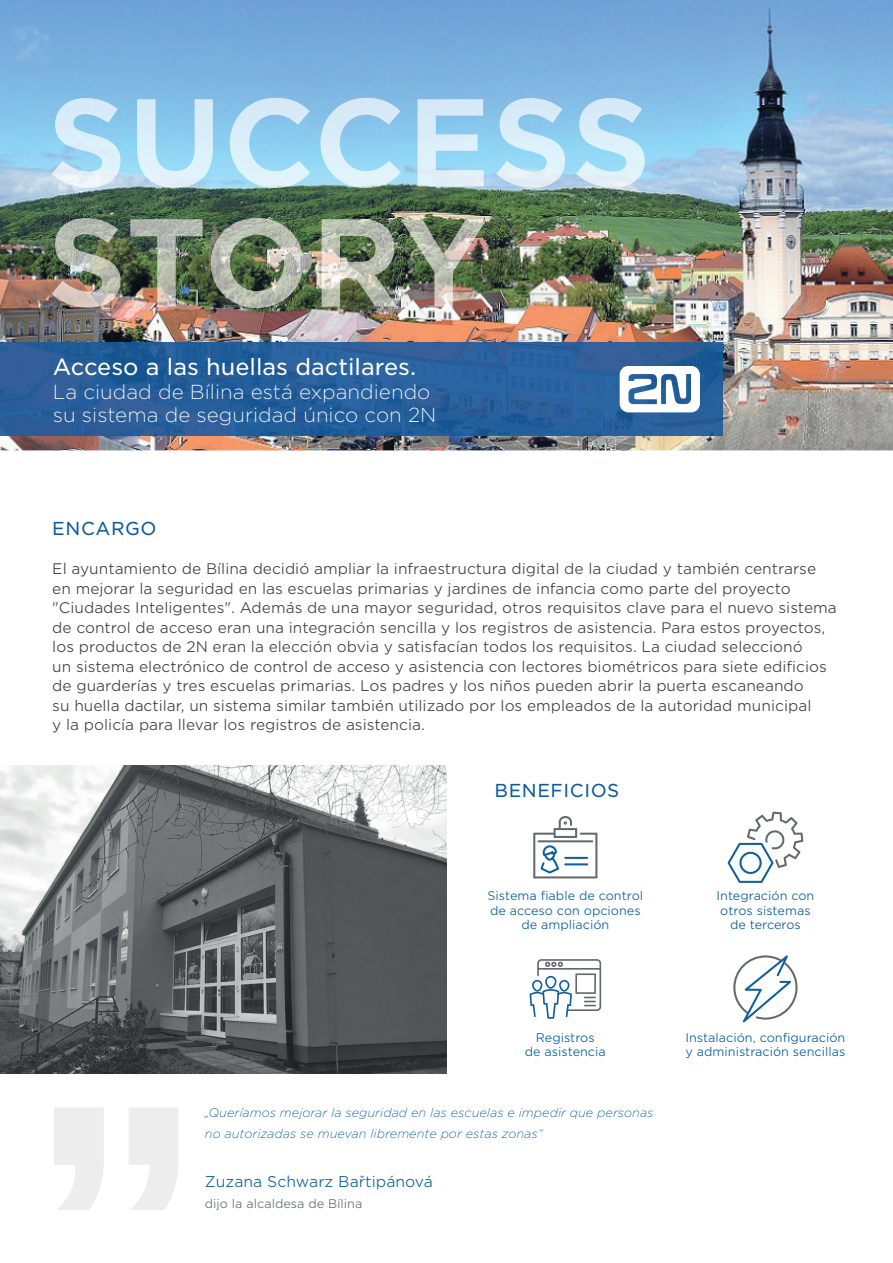
<style>
.page{position:relative;width:893px;height:1263px;background:#fff}
.page>*{position:absolute;margin:0;border:0;box-sizing:border-box;transform-origin:0 0}
.t1{font:22.5px "Gotham S Sm";color:#fff}
.t2{font:200 19.5px/23.4px "Gotham S Sm";color:#fff}
.t3{font:18px "Gotham S Sm";letter-spacing:.03em;color:#105b9c}
.t4{font:300 15px "Gotham S Sm";color:#10609f}
.t5{font:300 14.7px/19.5px "Gotham S Sm";color:#3e3e3f}
.t6{font:300 12px/14.4px "Gotham S Sm";color:#00599b;text-align:center}
.t7{font:italic 200 12px/21px "Gotham S Sm";color:#015a9d}
.t8{font:300 12px "Gotham S Sm";color:#64696b}
</style>
<div class="page">
<img style="left:0;top:0;width:893px;height:450px">
<img style="left:52px;top:98px;width:600px;height:90px">
<img style="left:52px;top:218px;width:435px;height:90px">
<img style="left:0;top:343px;width:722px;height:92px">
<svg style="left:620px;top:366px;width:80px;height:46px"></svg>
<svg style="left:54px;top:1108px;width:125px;height:102px"></svg>
<img style="left:0;top:766px;width:446px;height:307px">
<svg style="left:533px;top:816px;width:64px;height:62px"></svg>
<hr style="left:564px;top:857px;width:24px;height:2px;background:#0f5e9e">
<hr style="left:564px;top:863px;width:24px;height:2px;background:#0f5e9e">
<svg style="left:728px;top:812px;width:75px;height:71px"></svg>
<svg style="left:530px;top:959px;width:71px;height:60px"></svg>
<svg style="left:733px;top:955px;width:65px;height:67px"></svg>
<h1 class="t1" style="left:53px;top:352px;width:365px">Acceso a las huellas dactilares.</h1>
<h2 class="t2" style="left:53px;top:379px;width:385px">La ciudad de Bílina está expandiendo su sistema de seguridad único con 2N</h2>
<p class="t3" style="left:52px;top:517px;width:106px">ENCARGO</p>
<p class="t5" style="left:52px;top:559px;width:786px">El ayuntamiento de Bílina decidió ampliar la infraestructura digital de la ciudad y también centrarse en mejorar la seguridad en las escuelas primarias y jardines de infancia como parte del proyecto "Ciudades Inteligentes". Además de una mayor seguridad, otros requisitos clave para el nuevo sistema de control de acceso eran una integración sencilla y los registros de asistencia. Para estos proyectos, los productos de 2N eran la elección obvia y satisfacían todos los requisitos. La ciudad seleccionó<br>un sistema electrónico de control de acceso y asistencia con lectores biométricos para siete edificios de guarderías y tres escuelas primarias. Los padres y los niños pueden abrir la puerta escaneando<br>su huella dactilar, un sistema similar también utilizado por los empleados de la autoridad municipal<br>y la policía para llevar los registros de asistencia.</p>
<p class="t3" style="left:494px;top:778px;width:126px">BENEFICIOS</p>
<p class="t6" style="left:487px;top:888px;width:157px">Sistema fiable de control de acceso con opciones de ampliación</p>
<p class="t6" style="left:717px;top:888px;width:99px">Integración con otros sistemas de terceros</p>
<p class="t6" style="left:525px;top:1030px;width:82px">Registros<br>de asistencia</p>
<p class="t6" style="left:685px;top:1030px;width:161px;text-align:left">Instalación, configuración y administración sencillas</p>
<p class="t7" style="left:205px;top:1102px;width:450px">„Queríamos mejorar la seguridad en las escuelas e impedir que personas no autorizadas se muevan libremente por estas zonas“</p>
<p class="t4" style="left:205px;top:1171px;width:230px">Zuzana Schwarz Bařtipánová</p>
<p class="t8" style="left:205px;top:1195px;width:159px">dijo la alcaldesa de Bílina</p>
</div>
